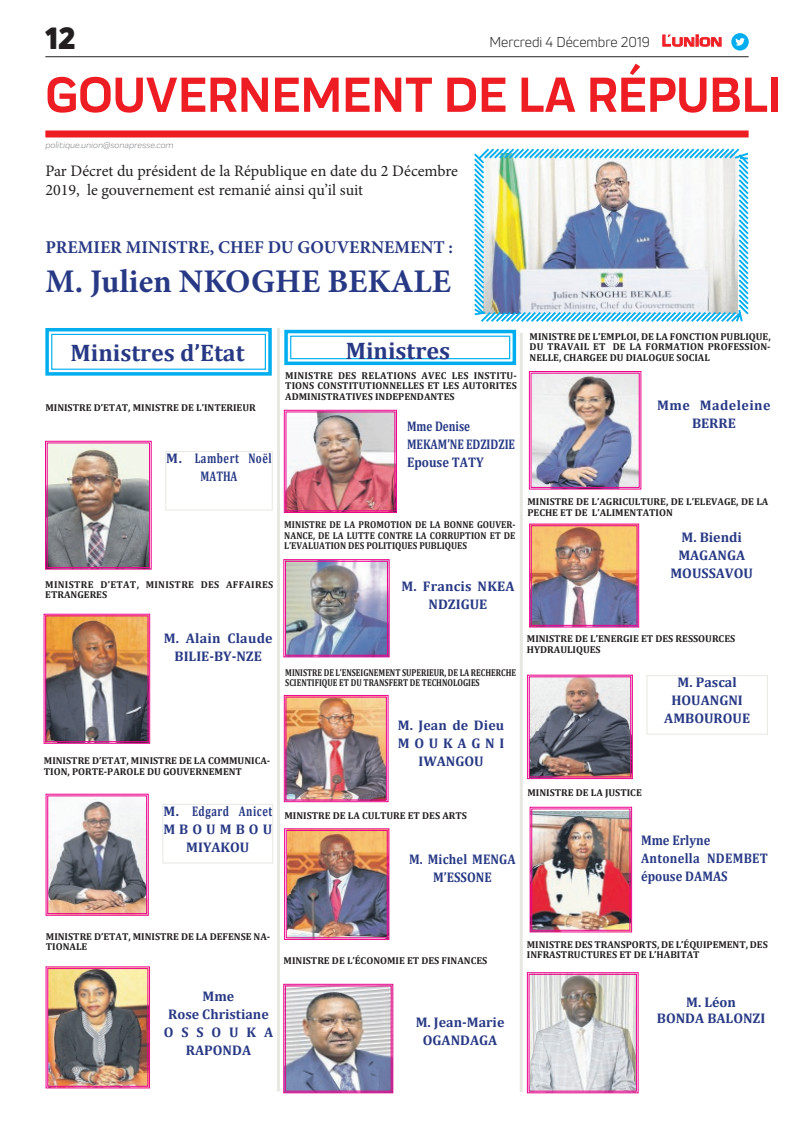
<style>
.page{position:relative;width:794px;height:1129px;background:#fff}
.page>*{position:absolute;margin:0;border:0;box-sizing:border-box;transform-origin:0 0}
.t1{font:700 51px "Praktika";color:#ee1d23}
.t2{font:700 33px "Minion Pro";color:#273985}
.t3{font:900 30px "Uni Neue";color:#231f20}
.t4{font:700 24px "Cambria";color:#273985}
.t5{font:700 18px "Minion Pro";color:#273985}
.t6{font:16px/19.2px "Minion Pro";color:#231f20}
.t7{font:700 14px/18px "Cambria";color:#273985;text-align:center}
.t8{font:700 14px/18px "Cambria";color:#273985;scale:.9 1}
.t9{font:700 14px/18px "Cambria";color:#273985;scale:.8 1}
.t10{font:700 14px/18px "Cambria";letter-spacing:.05em;color:#273985;text-align:center}
.t11{font:14px "Uni Neue";color:#231f20}
.t12{font:700 14px/18px "Cambria";letter-spacing:.02em;color:#273985;text-align:center}
.t13{font:700 14px/18px "Cambria";letter-spacing:.045em;color:#273985;text-align:center}
.t14{font:700 14px/18px "Cambria";letter-spacing:.035em;color:#273985;text-align:center}
.t15{font:700 10px/10.5px "Cambria";color:#231f20}
.t16{font:700 10px/10.5px "Cambria";color:#231f20;text-align:justify;scale:.9 1}
.t17{font:700 10px/10.5px "Cambria";color:#231f20;scale:.8 1}
.t18{font:700 10px/10.5px "Cambria";letter-spacing:.03em;color:#231f20}
.t19{font:italic 9px "Praktika";color:#818386}
.s1{font-family:"Eurostile";font-weight:600;font-size:14.9px;color:#ee1d23}
.s2{font-family:"Eurostile";font-weight:600;font-size:11.4px;color:#ee1d23}
</style>
<div class="page">
<hr style="left:45px;top:56px;width:703px;height:1px;background:#231f20">
<div style="left:45px;top:130px;width:703px;height:7px;background:#ee1d23"></div>
<svg style="left:662px;top:34px;width:60px;height:13px"></svg>
<div style="left:731px;top:33px;width:17px;height:18px;background:#00aeef;border-radius:50%"></div>
<svg style="left:735px;top:38px;width:10px;height:8px"></svg>
<img style="left:474px;top:148px;width:275px;height:174px">
<svg style="left:45px;top:328px;width:227px;height:48px"></svg>
<div style="left:51px;top:334px;width:215px;height:36px;border:1px solid #00aeef"></div>
<img style="left:45px;top:441px;width:106px;height:128px">
<div style="left:47px;top:442px;width:103px;height:125px;border:1px solid #ed028c"></div>
<svg style="left:46px;top:793px;width:103px;height:122px"></svg>
<div style="left:165px;top:451px;width:108px;height:59px;border:1px solid #e7e8e2"></div>
<div style="left:162px;top:803px;width:111px;height:60px;border:1px solid #e7e8e2"></div>
<img style="left:46px;top:966px;width:104px;height:122px">
<div style="left:48px;top:968px;width:100px;height:118px;border:1px solid #ed028c"></div>
<img style="left:44px;top:613px;width:106px;height:130px">
<svg style="left:284px;top:329px;width:233px;height:37px"></svg>
<div style="left:290px;top:335px;width:220px;height:24px;border:1px solid #00aeef"></div>
<img style="left:527px;top:674px;width:105px;height:104px">
<div style="left:529px;top:676px;width:102px;height:101px;border:1px solid #ed028c"></div>
<div style="left:646px;top:675px;width:122px;height:59px;border:1px solid #e7e8e2"></div>
<img style="left:284px;top:410px;width:113px;height:102px">
<div style="left:286px;top:411px;width:109px;height:100px;border:1px solid #ed028c"></div>
<hr style="left:277px;top:328px;width:3px;height:763px;background:#e7e8e2">
<img style="left:283px;top:559px;width:106px;height:98px">
<div style="left:285px;top:561px;width:103px;height:94px;border:1px solid #ed028c"></div>
<img style="left:530px;top:806px;width:102px;height:126px">
<div style="left:531px;top:808px;width:99px;height:122px;border:1px solid #ed028c"></div>
<img style="left:284px;top:695px;width:104px;height:106px">
<img style="left:284px;top:828px;width:105px;height:111px">
<div style="left:286px;top:830px;width:101px;height:107px;border:1px solid #ed028c"></div>
<img style="left:283px;top:983px;width:110px;height:109px">
<img style="left:529px;top:371px;width:112px;height:118px">
<img style="left:529px;top:523px;width:110px;height:104px">
<div style="left:531px;top:525px;width:106px;height:100px;border:1px solid #ed028c"></div>
<svg style="left:527px;top:972px;width:111px;height:120px;background:#d0c5cb"></svg>
<hr style="left:520px;top:333px;width:3px;height:758px;background:#e7e8e2">
<h3 class="t3" style="left:45px;top:17px;width:32px">12</h3>
<h1 class="t1" style="left:45px;top:54px;width:738px">GOUVERNEMENT DE LA RÉPUBLI</h1>
<p class="t19" style="left:45px;top:139px;width:130px">politique.union@sonapresse.com</p>
<h3 class="t11" style="left:489px;top:33px;width:234px">Mercredi 4 Décembre 2019 <span class="s1">L</span><span class="s2">UNION</span></h3>
<h3 class="t6" style="left:45px;top:161px;width:414px">Par Décret du président de la République en date du 2 Décembre<br>2019, le gouvernement est remanié ainsi qu’il suit</h3>
<h3 class="t5" style="left:45px;top:234px;width:409px">PREMIER MINISTRE, CHEF DU GOUVERNEMENT :</h3>
<h2 class="t2" style="left:45px;top:258px;width:407px">M. Julien NKOGHE BEKALE</h2>
<h3 class="t4" style="left:70px;top:338px;width:175px">Ministres d’Etat</h3>
<p class="t15" style="left:45px;top:402px;width:212px">MINISTRE D’ETAT, MINISTRE DE L’INTERIEUR</p>
<h3 class="t13" style="left:166px;top:448px;width:107px">M. Lambert Noël<br>MATHA</h3>
<p class="t18" style="left:45px;top:579px;width:229px">MINISTRE D’ETAT, MINISTRE DES AFFAIRES<br>ETRANGERES</p>
<h3 class="t12" style="left:164px;top:628px;width:110px">M. Alain Claude<br>BILIE-BY-NZE</h3>
<p class="t15" style="left:44px;top:755px;width:228px">MINISTRE D’ETAT, MINISTRE DE LA COMMUNICA-<br>TION, PORTE-PAROLE DU GOUVERNEMENT</p>
<h3 class="t10" style="left:163px;top:801px;width:110px">M. Edgard Anicet<br>MBOUMBOU<br>MIYAKOU</h3>
<h3 class="t4" style="left:346px;top:336px;width:106px">Ministres</h3>
<p class="t15" style="left:285px;top:370px;width:233px;text-align:justify">MINISTRE DES RELATIONS AVEC LES INSTITU-TIONS CONSTITUTIONNELLES ET LES AUTORITES ADMINISTRATIVES INDEPENDANTES</p>
<h3 class="t9" style="left:407px;top:417px;width:136px">Mme Denise<br>MEKAM’NE EDZIDZIE<br>Epouse TATY</h3>
<p class="t15" style="left:529px;top:331px;width:242px;text-align:justify">MINISTRE DE L’EMPLOI, DE LA FONCTION PUBLIQUE, DU TRAVAIL ET DE LA FORMATION PROFESSION-NELLE, CHARGEE DU DIALOGUE SOCIAL</p>
<h3 class="t14" style="left:657px;top:396px;width:115px">Mme Madeleine<br>BERRE</h3>
<p class="t16" style="left:284px;top:519px;width:258px">MINISTRE DE LA PROMOTION DE LA BONNE GOUVER-NANCE, DE LA LUTTE CONTRE LA CORRUPTION ET DE L’EVALUATION DES POLITIQUES PUBLIQUES</p>
<h3 class="t7" style="left:401px;top:577px;width:115px">M. Francis NKEA<br>NDZIGUE</h3>
<p class="t17" style="left:285px;top:666px;width:290px">MINISTRE DE L’ENSEIGNEMENT SUPERIEUR, DE LA RECHERCHE<br>SCIENTIFIQUE ET DU TRANSFERT DE TECHNOLOGIES</p>
<h3 class="t7" style="left:398px;top:716px;width:108px">M. Jean de Dieu<br>MOUKAGNI<br>IWANGOU</h3>
<p class="t15" style="left:284px;top:810px;width:184px">MINISTRE DE LA CULTURE ET DES ARTS</p>
<h3 class="t8" style="left:409px;top:849px;width:120px;text-align:center">M. Michel MENGA<br>M’ESSONE</h3>
<p class="t15" style="left:527px;top:496px;width:242px">MINISTRE DE L’AGRICULTURE, DE L’ELEVAGE, DE LA<br>PECHE ET DE L’ALIMENTATION</p>
<h3 class="t7" style="left:670px;top:528px;width:84px">M. Biendi<br>MAGANGA<br>MOUSSAVOU</h3>
<p class="t15" style="left:527px;top:633px;width:210px">MINISTRE DE L’ENERGIE ET DES RESSOURCES<br>HYDRAULIQUES</p>
<h3 class="t7" style="left:664px;top:672px;width:87px">M. Pascal<br>HOUANGNI<br>AMBOUROUE</h3>
<p class="t15" style="left:527px;top:787px;width:116px">MINISTRE DE LA JUSTICE</p>
<h3 class="t8" style="left:641px;top:830px;width:142px">Mme Erlyne<br>Antonella NDEMBET épouse DAMAS</h3>
<p class="t15" style="left:46px;top:930px;width:226px">MINISTRE D’ETAT, MINISTRE DE LA DEFENSE NA-<br>TIONALE</p>
<h3 class="t7" style="left:164px;top:986px;width:111px">Mme<br>Rose Christiane<br>OSSOUKA<br>RAPONDA</h3>
<p class="t15" style="left:283px;top:955px;width:205px">MINISTRE DE L’ÉCONOMIE ET DES FINANCES</p>
<h3 class="t7" style="left:416px;top:1012px;width:90px">M. Jean-Marie<br>OGANDAGA</h3>
<p class="t15" style="left:527px;top:938px;width:242px">MINISTRE DES TRANSPORTS, DE L’ÉQUIPEMENT, DES<br>INFRASTRUCTURES ET DE L’HABITAT</p>
<h3 class="t7" style="left:657px;top:994px;width:110px;line-height:16px">M. Léon<br>BONDA BALONZI</h3>
</div>
